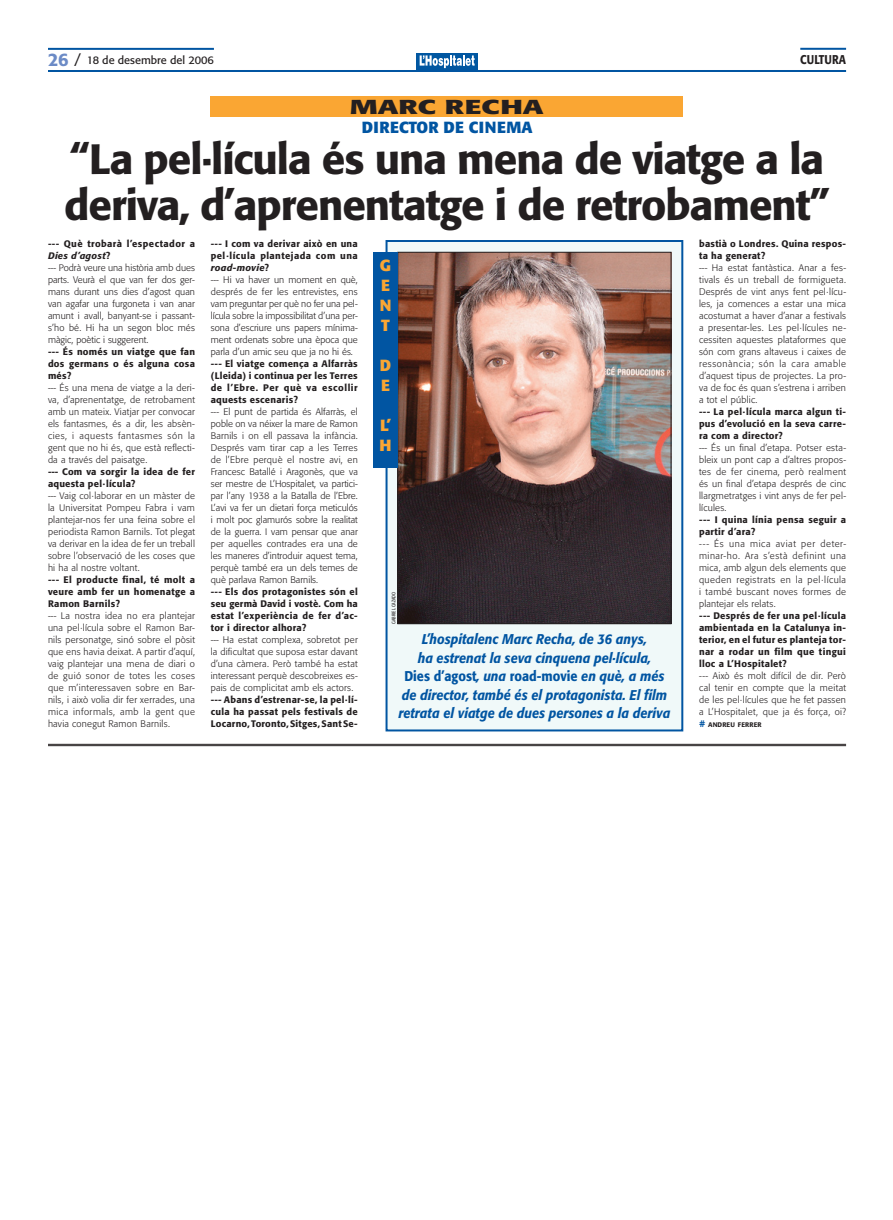
<style>
.page{position:relative;width:893px;height:1220px;background:#fff}
.page>*{position:absolute;margin:0;border:0;box-sizing:border-box;transform-origin:0 0}
.títol_42_46{font:500 42px/46px "Formata";letter-spacing:-.025em;color:#231f20}
.entrev__persona{font:700 20px "Formata";color:#231f20;scale:1.5 1}
.entrev__càrrec{font:700 16px "Formata";letter-spacing:.02em;color:#0155a2}
.capçalera_agenda{font:700 16px "Formata";color:#faa633}
.entr__gent_L_H{font:italic 500 14px/18.5px "Formata";color:#0155a2;text-align:center;scale:.9 1}
.capçalera_parell{font:500 12.6px "Formata";letter-spacing:.01em;color:#231f20;scale:.85 1}
.t1{font:11px "Formata";color:#231f20}
.entrev__resposta{font:300 9.4px/12px "Formata";letter-spacing:.02em;color:#231f20;text-align:justify}
.entrev__pregunta{font:500 9.4px/12px "Formata";letter-spacing:.03em;color:#231f20;text-align:justify}
.entrev__resposta-2{font:500 9.4px/12px "Formata";letter-spacing:.025em;color:#231f20;text-align:justify}
.text_1a{font:500 9.4px/12px "Formata";letter-spacing:.025em;color:#231f20}
.text_1a-2{font:300 9.4px/12px "Formata";letter-spacing:.03em;color:#231f20;text-align:justify}
.entrev__resposta-3{font:500 6.6px "Formata";letter-spacing:.015em;color:#231f20}
.nom_fotògraf{font:5px "Formata";letter-spacing:.02em;color:#231f20;scale:.8 1}
.s1{font-weight:500;font-size:18px;color:#6c8bc6}
.s2{font-size:14px}
.s3{font-style:italic}
.s4{font-size:9.4px;color:#0155a2}
.s5{font-style:normal}
</style>
<div class="page">
<div style="left:416px;top:54px;width:62px;height:16px;background:#0157a1"></div>
<svg style="left:420px;top:55px;width:55px;height:13px"></svg>
<hr style="left:48px;top:70px;width:798px;height:2px;background:#0155a2">
<hr style="left:48px;top:48px;width:166px;height:2px;background:#0155a2">
<hr style="left:48px;top:744px;width:798px;height:1px;background:#231f20">
<hr style="left:48px;top:745px;width:798px;height:1px;background:#231f20">
<div style="left:386px;top:241px;width:296px;height:489px;background:#f0f9f9"></div>
<div style="left:386px;top:240px;width:297px;height:491px;border:2px solid #0155a2"></div>
<img style="left:400px;top:254px;width:269px;height:368px">
<div style="left:398px;top:252px;width:273px;height:372px;border:1px solid #231f20"></div>
<div style="left:374px;top:252px;width:24px;height:216px;background:#0155a2"></div>
<div style="left:210px;top:96px;width:473px;height:21px;background:#faa633"></div>
<hr style="left:800px;top:48px;width:46px;height:2px;background:#0155a2">
<p class="t1" style="left:48px;top:53px;width:167px"><span class="s1">26</span> <span class="s2">/</span> 18 de desembre del 2006</p>
<p class="entrev__persona" style="left:350px;top:94px;width:131px">MARC RECHA</p>
<p class="entrev__càrrec" style="left:362px;top:117px;width:136px">DIRECTOR DE CINEM</p>
<p class="entrev__càrrec" style="left:521px;top:117px;width:13px">A</p>
<p class="capçalera_parell" style="left:800px;top:52px;width:55px">cultura</p>
<p class="títol_42_46" style="left:64px;top:136px;width:767px">“La pel·lícula és una mena de viatge a la deriva, d’aprenentatge i de retrobament”</p>
<p class="entrev__pregunta" style="left:48px;top:238px;width:148px">--- Què trobarà l’espectador a<br><span class="s3">Dies d’agost</span>?</p>
<p class="entrev__resposta" style="left:48px;top:262px;width:149px">--- Podrà veure una història amb dues parts. Veurà el que van fer dos ger&shy;mans durant uns dies d’agost quan van agafar una furgoneta i van anar amunt i avall, banyant-se i passant&shy;s’ho bé. Hi ha un segon bloc més màgic, poètic i suggerent.</p>
<p class="entrev__pregunta" style="left:48px;top:346px;width:149px">--- És només un viatge que fan dos germans o és alguna cosa més?</p>
<p class="entrev__resposta" style="left:48px;top:382px;width:149px">--- És una mena de viatge a la deri&shy;va, d’aprenentatge, de retrobament amb un mateix. Viatjar per convocar els fantasmes, és a dir, les absèn&shy;cies, i aquests fantasmes són la gent que no hi és, que està reflecti&shy;da a través del paisatge.</p>
<p class="entrev__pregunta" style="left:48px;top:466px;width:148px">--- Com va sorgir la idea de fer aquesta pel·lícula?</p>
<p class="entrev__resposta" style="left:48px;top:490px;width:149px">--- Vaig col·laborar en un màster de la Universitat Pompeu Fabra i vam plantejar-nos fer una feina sobre el periodista Ramon Barnils. Tot plegat va derivar en la idea de fer un treball sobre l’observació de les coses que hi ha al nostre voltant.</p>
<p class="entrev__pregunta" style="left:48px;top:574px;width:148px">--- El producte final, té molt a veure amb fer un homenatge a Ramon Barnils?</p>
<p class="entrev__resposta" style="left:48px;top:610px;width:149px">--- La nostra idea no era plantejar una pel·lícula sobre el Ramon Bar&shy;nils personatge, sinó sobre el pòsit que ens havia deixat. A partir d’aquí, vaig plantejar una mena de diari o de guió sonor de totes les coses que m’interessaven sobre en Bar&shy;nils, i això volia dir fer xerrades, una mica informals, amb la gent que havia conegut Ramon Barnils.</p>
<p class="entrev__resposta-2" style="left:211px;top:238px;width:149px">--- I com va derivar això en una pel·lícula plantejada com una <span class="s3">road-movie</span>?</p>
<p class="entrev__resposta" style="left:211px;top:274px;width:149px">--- Hi va haver un moment en què, des-prés de fer les entrevistes, ens vam preguntar per què no fer una pel&shy;lícula sobre la impossibilitat d’una per&shy;sona d’escriure uns papers mínima&shy;ment ordenats sobre una època que parla d’un amic seu que ja no hi és.</p>
<p class="entrev__pregunta" style="left:211px;top:358px;width:149px">--- El viatge comença a Alfarràs (Lleida) i continua per les Terres de l’Ebre. Per què va escollir aquests escenaris?</p>
<p class="entrev__resposta" style="left:211px;top:406px;width:149px">--- El punt de partida és Alfarràs, el poble on va néixer la mare de Ramon Barnils i on ell passava la infància.<br>Després vam tirar cap a les Terres de l’Ebre perquè el nostre avi, en Francesc Batallé i Aragonès, que va ser mestre de L’Hospitalet, va partici&shy;par l’any 1938 a la Batalla de l’Ebre.<br>L’avi va fer un dietari força meticulós i molt poc glamurós sobre la realitat de la guerra. I vam pensar que anar per aquelles contrades era una de les maneres d’introduir aquest tema, perquè també era un dels temes de què parlava Ramon Barnils.</p>
<p class="entrev__pregunta" style="left:211px;top:586px;width:148px">--- Els dos protagonistes són el seu germà David i vostè. Com ha estat l’experiència de fer d’ac&shy;tor i director alhora?</p>
<p class="entrev__resposta" style="left:211px;top:634px;width:149px">--- Ha estat complexa, sobretot per la dificultat que suposa estar davant d’una càmera. Però també ha estat interessant perquè descobreixes es&shy;pais de complicitat amb els actors.</p>
<p class="entrev__resposta-2" style="left:211px;top:694px;width:148px">--- Abans d’estrenar-se, la pel·lí&shy;cula ha passat pels festivals de Locarno, Toronto, Sitges, Sant Se-</p>
<p class="entrev__resposta-2" style="left:699px;top:238px;width:148px">bastià o Londres. Quina respos&shy;ta ha ge-ne-rat?</p>
<p class="entrev__resposta" style="left:699px;top:262px;width:149px">--- Ha estat fantàstica. Anar a fes&shy;tivals és un treball de formigueta.<br>Des-prés de vint anys fent pel·lí-cu&shy;les, ja comences a estar una mica acostumat a haver d’anar a festivals a presentar-les. Les pel·lícules ne&shy;ces-siten aquestes plataformes que són com grans altaveus i caixes de ressonància; són la cara amable d’aquest tipus de projectes. La pro&shy;va de foc és quan s’estrena i arriben a tot el públic.</p>
<p class="entrev__pregunta" style="left:699px;top:406px;width:148px;text-align:left">--- La pel·lícula marca algun ti&shy;pus d’evolució en la seva carre&shy;ra com a director?</p>
<p class="entrev__resposta" style="left:699px;top:442px;width:148px">--- És un final d’etapa. Potser esta&shy;bleix un pont cap a d’altres propos&shy;tes de fer cinema, però realment és un final d’etapa després de cinc llargmetratges i vint anys de fer pel&shy;lí--cules.</p>
<p class="text_1a" style="left:699px;top:514px;width:149px">--- I quina línia pensa seguir a partir d’ara?</p>
<p class="text_1a-2" style="left:699px;top:538px;width:149px">--- És una mica aviat per deter&shy;minar-ho. Ara s’està definint una mica, amb algun dels elements que queden registrats en la pel·lícula i també buscant noves formes de plantejar els relats.</p>
<p class="text_1a" style="left:699px;top:610px;width:148px">--- Després de fer una pel·lícula ambientada en la Catalunya in&shy;terior, en el futur es planteja tor&shy;nar a rodar un film que tingui lloc a L’Hospitalet?</p>
<p class="entrev__resposta" style="left:699px;top:670px;width:148px">--- Això és molt difícil de dir. Però cal tenir en compte que la meitat de les pel·lícules que he fet passen a L’Hospitalet, que ja és força, oi?</p>
<p class="entrev__resposta-3" style="left:699px;top:721px;width:64px"><span class="s4">#</span> andreu ferrer</p>
<p class="capçalera_agenda" style="left:380px;top:255px;width:13px">G</p>
<p class="capçalera_agenda" style="left:381px;top:275px;width:10px">E</p>
<p class="capçalera_agenda" style="left:380px;top:295px;width:13px">N</p>
<p class="capçalera_agenda" style="left:381px;top:315px;width:10px">T</p>
<p class="capçalera_agenda" style="left:380px;top:355px;width:13px">D</p>
<p class="capçalera_agenda" style="left:381px;top:375px;width:10px">E</p>
<p class="capçalera_agenda" style="left:380px;top:415px;width:13px">L’</p>
<p class="capçalera_agenda" style="left:380px;top:435px;width:13px">H</p>
<p class="nom_fotògraf" style="left:391px;top:624px;width:42px;rotate:-90deg">gabriel cazado</p>
<p class="entr__gent_L_H" style="left:398px;top:630px;width:304px">L’hospitalenc Marc Recha, de 36 anys,<br>ha estrenat la seva cinquena pel·lícula,<br><span class="s5">Dies d’agost</span>, una <span class="s5">road-movie</span> en què, a més de director, també és el protagonista. El film retrata el viatge de dues persones a la deriva</p>
</div>
